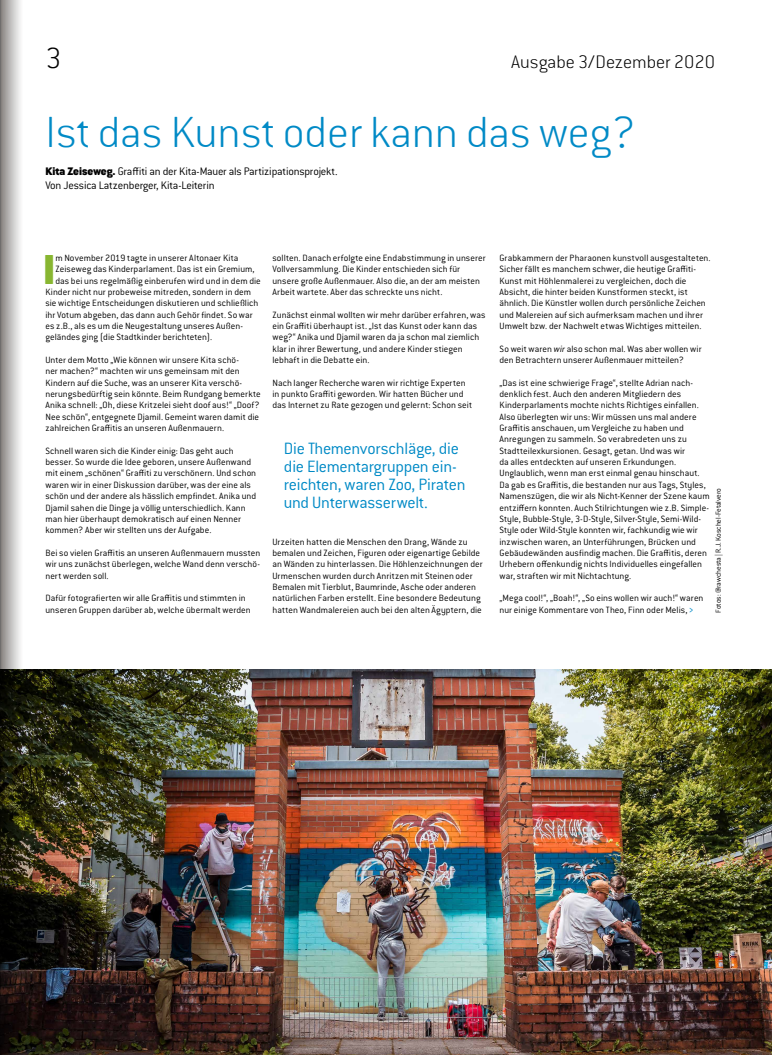
<style>
.page{position:relative;width:772px;height:1055px;background:#fff}
.page>*{position:absolute;margin:0;border:0;box-sizing:border-box;transform-origin:0 0}
.t1{font:300 expanded 48px "Conduit For Elbkinder";color:#018ac6}
.t2{font:900 45.9px "Conduit For Elbkinder";color:#88b631}
.t3{font:300 expanded 32px "Conduit For Elbkinder";color:#000}
.t4{font:300 expanded 20px "Conduit For Elbkinder";color:#000}
.t5{font:300 18px/18px "Conduit For Elbkinder";letter-spacing:-.015em;color:#018ac6}
.t6{font:300 12px/14px "Conduit For Elbkinder";letter-spacing:-.015em;color:#000}
.t7{font:300 10px/11.3px "Conduit For Elbkinder";letter-spacing:.005em;color:#000}
.t8{font:300 8px "Conduit For Elbkinder";letter-spacing:-.015em;color:#000}
.s1{font-weight:900}
.s2{font-style:italic}
.s3{font-stretch:expanded;font-size:14px;color:#018ac6}
</style>
<div class="page">
<img style="left:23px;top:669px;width:748px;height:385px">
<svg style="left:0;top:0;width:23px;height:1054px;background:#84837e"></svg>
<h3 class="t3" style="left:45px;top:41px;width:18px">3</h3>
<h3 class="t4" style="left:511px;top:51px;width:205px">Ausgabe 3/Dezember 2020</h3>
<h1 class="t1" style="left:45px;top:107px;width:591px">Ist das Kunst oder kann das weg?</h1>
<p class="t6" style="left:45px;top:165px;width:293px"><span class="s1">Kita Zeiseweg.</span> Graffiti an der Kita-Mauer als Partizipationsprojekt.<br>Von Jessica Latzenberger, Kita-Leiterin</p>
<h2 class="t2" style="left:43px;top:241px;width:14px">I</h2>
<p class="t7" style="left:55px;top:252px;width:184px">m November 2019 tagte in unserer Altonaer Kita</p>
<p class="t7" style="left:55px;top:263px;width:201px">Zeiseweg das Kinderparlament. Das ist ein Gremium,</p>
<p class="t7" style="left:55px;top:275px;width:207px">das bei uns regelmäßig einberufen wird und in dem die</p>
<p class="t7" style="left:45px;top:286px;width:207px">Kinder nicht nur probeweise mitreden, sondern in dem</p>
<p class="t7" style="left:45px;top:297px;width:214px">sie wichtige Entscheidungen diskutieren und schließlich</p>
<p class="t7" style="left:45px;top:309px;width:209px">ihr Votum abgeben, das dann auch Gehör findet. So war</p>
<p class="t7" style="left:45px;top:320px;width:198px">es z.B., als es um die Neugestaltung unseres Außen-</p>
<p class="t7" style="left:45px;top:331px;width:168px">geländes ging (die Stadtkinder berichteten).</p>
<p class="t7" style="left:45px;top:354px;width:217px">Unter dem Motto „Wie können wir unsere Kita schö-<br>ner machen?“ machten wir uns gemeinsam mit den Kindern auf die Suche, was an unserer Kita verschö&shy;nerungsbedürftig sein könnte. Beim Rundgang bemerkte Anika schnell: „Oh, diese Kritzelei sieht doof aus!“ „Doof?<br>Nee schön“, entgegnete Djamil. Gemeint waren damit die zahlreichen Graffitis an unseren Außenmauern.</p>
<p class="t7" style="left:45px;top:445px;width:212px">Schnell waren sich die Kinder einig: Das geht auch besser. So wurde die Idee geboren, unsere Außenwand mit einem „schönen“ Graffiti zu verschönern. Und schon waren wir in einer Diskussion darüber, was der eine als schön und der andere als hässlich empfindet. Anika und Djamil sahen die Dinge ja völlig unterschiedlich. Kann man hier überhaupt demokratisch auf einen Nenner kommen? Aber wir stellten uns der Aufgabe.</p>
<p class="t7" style="left:45px;top:547px;width:216px">Bei so vielen Graffitis an unseren Außenmauern mussten wir uns zunächst überlegen, welche Wand denn verschö&shy;nert werden soll.</p>
<p class="t7" style="left:45px;top:592px;width:207px">Dafür fotografierten wir alle Graffitis und stimmten in unseren Gruppen darüber ab, welche übermalt werden</p>
<p class="t7" style="left:272px;top:252px;width:215px">sollten. Danach erfolgte eine Endabstimmung in unserer Vollversammlung. Die Kinder entschieden sich für unsere große Außenmauer. Also die, an der am meisten Arbeit wartete. Aber das schreckte uns nicht.</p>
<p class="t7" style="left:272px;top:309px;width:214px">Zunächst einmal wollten wir mehr darüber erfahren, was ein Graffiti überhaupt ist. „Ist das Kunst oder kann das weg?“ Anika und Djamil waren da ja schon mal ziemlich klar in ihrer Bewertung, und andere Kinder stiegen lebhaft in die Debatte ein.</p>
<p class="t7" style="left:272px;top:377px;width:201px">Nach langer Recherche waren wir richtige Experten in punkto Graffiti geworden. Wir hatten Bücher und das Internet zu Rate gezogen und gelernt: Schon seit</p>
<h3 class="t5" style="left:283px;top:440px;width:183px">Die Themenvorschläge, die die Elementargruppen ein&shy;reichten, waren Zoo, Piraten und Unterwasserwelt.</h3>
<p class="t7" style="left:272px;top:536px;width:212px">Urzeiten hatten die Menschen den Drang, Wände zu bemalen und Zeichen, Figuren oder eigenartige Gebilde an Wänden zu hinterlassen. Die Höhlenzeichnungen der Urmenschen wurden durch Anritzen mit Steinen oder Bemalen mit Tierblut, Baumrinde, Asche oder anderen natürlichen Farben erstellt. Eine besondere Bedeutung hatten Wandmalereien auch bei den alten Ägyptern, die</p>
<p class="t7" style="left:499px;top:252px;width:212px">Grabkammern der Pharaonen kunstvoll ausgestalteten.<br>Sicher fällt es manchem schwer, die heutige Graffiti-Kunst mit Höhlenmalerei zu vergleichen, doch die Absicht, die hinter beiden Kunstformen steckt, ist ähnlich. Die Künstler wollen durch persönliche Zeichen und Malereien auf sich aufmerksam machen und ihrer Umwelt bzw. der Nachwelt etwas Wichtiges mitteilen.</p>
<p class="t7" style="left:499px;top:343px;width:203px">So weit waren <span class="s2">wir</span> also schon mal. Was aber wollen wir den Betrachtern unserer Außenmauer mitteilen?</p>
<p class="t7" style="left:499px;top:377px;width:211px">„Das ist eine schwierige Frage“, stellte Adrian nach&shy;denklich fest. Auch den anderen Mitgliedern des Kinderparlaments mochte nichts Richtiges einfallen.<br>Also überlegten wir uns: Wir müssen uns mal andere Graffitis anschauen, um Vergleiche zu haben und Anregungen zu sammeln. So verabredeten uns zu Stadtteilexkursionen. Gesagt, getan. Und was wir<br>da alles entdeckten auf unseren Erkundungen.<br>Unglaublich, wenn man erst einmal genau hinschaut.<br>Da gab es Graffitis, die bestanden nur aus Tags, Styles, Namenszügen, die wir als Nicht-Kenner der Szene kaum entziffern konnten. Auch Stilrichtungen wie z.B. Simple-Style, Bubble-Style, 3-D-Style, Silver-Style, Semi-Wild-Style oder Wild-Style konnten wir, fachkundig wie wir inzwischen waren, an Unterführungen, Brücken und Gebäudewänden ausfindig machen. Die Graffitis, deren Urhebern offenkundig nichts Individuelles eingefallen war, straften wir mit Nichtachtung.</p>
<p class="t7" style="left:499px;top:592px;width:205px">„Mega cool!“, „Boah!“, „So eins wollen wir auch!“ waren nur einige Kommentare von Theo, Finn oder Melis,<span class="s3">›</span></p>
<p class="t8" style="left:713px;top:612px;width:126px;rotate:-90deg">Fotos: @rawchesta | R.J. Koschel-Fetalvero</p>
</div>
